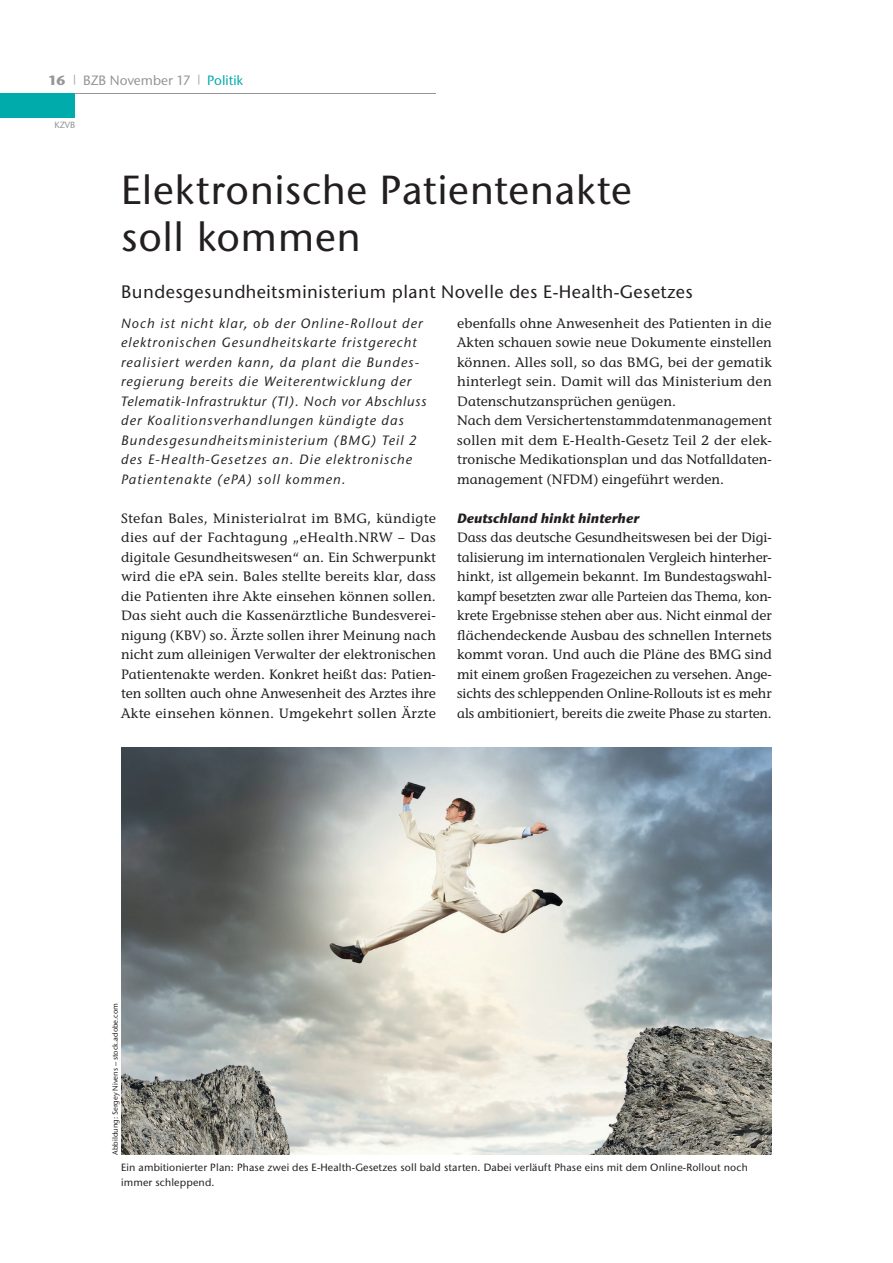
<style>
.page{position:relative;width:893px;height:1263px;background:#fff}
.page>*{position:absolute;margin:0;border:0;box-sizing:border-box;transform-origin:0 0}
.t1{font:500 40.5px/46.5px "Stone Sans ITC Std";letter-spacing:.015em;color:#231f20}
.t2{font:500 18px "Stone Sans ITC Std";letter-spacing:.025em;color:#231f20}
.t3{font:500 13.5px/19.5px "Stone Inf ITC Std";letter-spacing:.01em;color:#231f20;text-align:justify}
.t4{font:italic 500 13.5px/19.5px "Stone Sans ITC Std";letter-spacing:.075em;color:#231f20}
.t5{font:italic 700 13.5px "Stone Sans ITC Std";color:#231f20}
.t6{font:500 13.5px "Stone Sans ITC Std";color:#939598}
.t7{font:500 13.5px "Stone Sans ITC Std";color:#00abac}
.t8{font:700 13.5px "Stone Sans ITC Std";color:#939598}
.t9{font:500 10.5px/15px "Stone Sans ITC Std";letter-spacing:.015em;color:#231f20}
.t10{font:500 9px "Stone Sans ITC Std";color:#939598}
.t11{font:500 7.5px "Stone Sans ITC Std";color:#231f20}
</style>
<div class="page">
<img style="left:121px;top:747px;width:651px;height:407px">
<hr style="left:0;top:94px;width:436px;height:1px;background:#939598">
<div style="left:0;top:94px;width:75px;height:24px;background:#00abac"></div>
<p class="t8" style="left:48px;top:75px;width:19px">16</p>
<p class="t7" style="left:198px;top:75px;width:47px"><sup>|</sup> Politik</p>
<p class="t10" style="left:54px;top:121px;width:23px">KZVB</p>
<p class="t6" style="left:74px;top:75px;width:119px"><sup>|</sup> BZB November 17</p>
<h1 class="t1" style="left:121px;top:171px;width:512px">Elektronische Patientenakte soll kommen</h1>
<h2 class="t2" style="left:121px;top:285px;width:573px">Bundesgesundheitsministerium plant Novelle des E-Health-Gesetzes</h2>
<p class="t4" style="left:121px;top:315px;width:307px">Noch ist nicht klar, ob der Online-Rollout der elektronischen Gesundheitskarte fristgerecht realisiert werden kann, da plant die Bundes&shy;regierung bereits die Weiterentwicklung der Telematik-Infrastruktur (TI). Noch vor Abschluss der Koalitionsverhandlungen kündigte das Bundesgesundheitsministerium (BMG) Teil 2 des E-Health-Gesetzes an. Die elektronische Patientenakte (ePA) soll kommen.</p>
<p class="t3" style="left:121px;top:510px;width:316px">Stefan Bales, Ministerialrat im BMG, kündigte dies auf der Fachtagung „eHealth.NRW – Das digitale Gesundheitswesen“ an. Ein Schwerpunkt wird die ePA sein. Bales stellte bereits klar, dass die Patienten ihre Akte einsehen können sollen.<br>Das sieht auch die Kassenärztliche Bundesverei&shy;nigung (KBV) so. Ärzte sollen ihrer Meinung nach nicht zum alleinigen Verwalter der elektronischen Patientenakte werden. Konkret heißt das: Patien&shy;ten sollten auch ohne Anwesenheit des Arztes ihre Akte einsehen können. Umgekehrt sollen Ärzte</p>
<p class="t3" style="left:457px;top:315px;width:316px;text-align:left">ebenfalls ohne Anwesenheit des Patienten in die Akten schauen sowie neue Dokumente einstellen können. Alles soll, so das BMG, bei der gematik hinterlegt sein. Damit will das Ministerium den Datenschutzansprüchen genügen.<br>Nach dem Versichertenstammdatenmanagement sollen mit dem E-Health-Gesetz Teil 2 der elek&shy;tronische Medikationsplan und das Notfalldaten&shy;management (NFDM) eingeführt werden.</p>
<p class="t5" style="left:457px;top:513px;width:184px">Deutschland hinkt hinterher</p>
<p class="t3" style="left:457px;top:529px;width:316px">Dass das deutsche Gesundheitswesen bei der Digi&shy;talisierung im internationalen Vergleich hinterher&shy;hinkt, ist allgemein bekannt. Im Bundestagswahl&shy;kampf besetzten zwar alle Parteien das Thema, kon&shy;krete Ergebnisse stehen aber aus. Nicht einmal der flächendeckende Ausbau des schnellen Internets kommt voran. Und auch die Pläne des BMG sind mit einem großen Fragezeichen zu versehen. Ange&shy;sichts des schleppenden Online-Rollouts ist es mehr als ambitioniert, bereits die zweite Phase zu starten.</p>
<p class="t11" style="left:112px;top:1154px;width:153px;rotate:-90deg">Abbildung: Sergey Nivens – stock.adobe.com</p>
<p class="t9" style="left:121px;top:1161px;width:628px">Ein ambitionierter Plan: Phase zwei des E-Health-Gesetzes soll bald starten. Dabei verläuft Phase eins mit dem Online-Rollout noch immer schleppend.</p>
</div>
